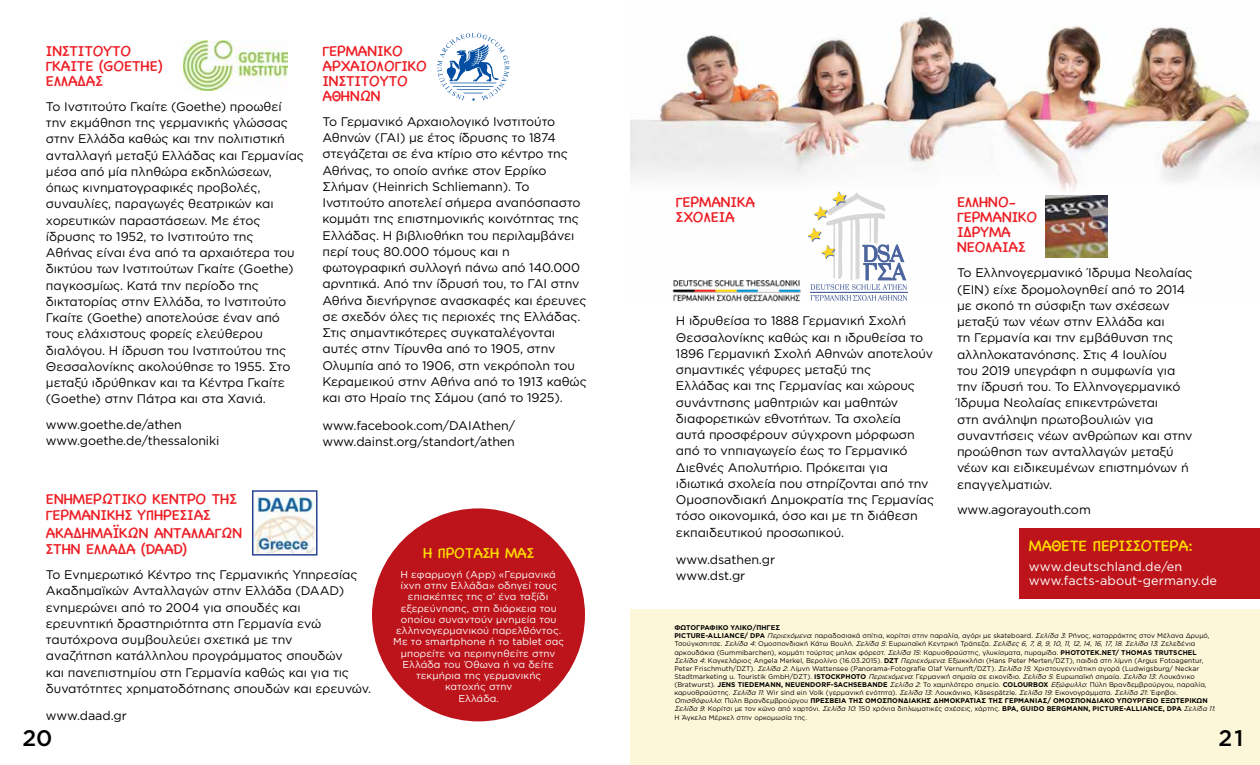
<style>
.page{position:relative;width:1260px;height:765px;background:#fff}
.page>*{position:absolute;margin:0;border:0;box-sizing:border-box;transform-origin:0 0}
.t1{font:500 22.5px "Gotham Greek";color:#000}
.t2{font:15.75px "Chalkboard SE";letter-spacing:-.01em;color:#fd0}
.t3{font:15px/15px "Chalkboard SE";letter-spacing:-.01em;color:#ed1d24}
.t4{font:15px "Chalkboard SE";letter-spacing:-.01em;color:#fd0}
.t5{font:12.62px/14.2px "Gotham Greek";letter-spacing:.01em;color:#fff}
.t6{font:12.5px/16.2px "Gotham Greek";letter-spacing:-.005em;color:#000}
.t7{font:10px/11.2px "Gotham Greek";letter-spacing:.01em;color:#fff;text-align:center}
.t8{font:6.88px/8.1px "Gotham Greek";letter-spacing:.01em;color:#000}
.s1{font-weight:700}
.s2{font-style:italic}
</style>
<div class="page">
<img style="left:630px;top:16px;width:630px;height:276px">
<div style="left:630px;top:609px;width:630px;height:156px;background:#fdf7d9"></div>
<img style="left:183px;top:41px;width:105px;height:49px">
<img style="left:254px;top:492px;width:62px;height:62px">
<div style="left:252px;top:490px;width:66px;height:66px;border:1px solid #25408f"></div>
<svg style="left:437px;top:33px;width:72px;height:68px"></svg>
<img style="left:669px;top:270px;width:137px;height:32px">
<svg style="left:807px;top:191px;width:100px;height:110px"></svg>
<hr style="left:810px;top:292px;width:98px;height:1px;background:#4b649d">
<img style="left:1046px;top:195px;width:62px;height:63px">
<div style="left:372px;top:508px;width:213px;height:213px;background:#bc141a;border-radius:50%"></div>
<div style="left:1019px;top:528px;width:241px;height:70px;background:#bc141a"></div>
<p class="t3" style="left:46px;top:42px;width:118px">ΙΝΣΤΙΤΟΎΤΟ<br>ΓΚΑΊΤΕ (GOETHE)<br>ΕΛΛΆΔΑΣ</p>
<p class="t6" style="left:46px;top:98px;width:260px">Το Ι νστιτούτο Γκαίτε (Goethe) προωθεί την εκμάθηση της γερμανικής γλώσσας στην Ελλάδα καθώς και την πολιτιστική ανταλλαγή μεταξύ Ελλάδας και Γερμανίας μέσα από μία πληθώρα εκδηλώσεων, όπως κινηματογραφικές προβολές, συναυλίες, παραγωγές θεατρικών και χορευτικών παραστάσεων. Με έτος ίδρυσης το 1952, το Ινστιτούτο της<br>Αθήνας είναι ένα από τα αρχαιότερα του δικτύου των Ι νστιτούτων Γκαίτε (Goethe) παγκοσμίως. Κατά την περίοδο της δικτατορίας στην Ελλάδα, το Ι νστιτούτο Γκαίτε (Goethe) αποτελούσε έναν από τους ελάχιστους φορείς ελεύθερου διαλόγου. Η ίδρυση του Ινστιτούτου της Θεσσαλονίκης ακολούθησε το 1955. Στο μεταξύ ιδρύθηκαν και τα Κέντρα Γκαίτε (Goethe) στην Πάτρα και στα Χανιά.</p>
<p class="t6" style="left:46px;top:416px;width:175px">www.goethe.de/athen www.goethe.de/thessaloniki</p>
<p class="t3" style="left:322px;top:42px;width:106px">ΓΕΡΜΑΝΙΚΌ<br>ΑΡΧΑΙΟΛΟΓΙΚΌ<br>ΙΝΣΤΙΤΟΎΤΟ<br>ΑΘΗΝΏΝ</p>
<p class="t6" style="left:322px;top:113px;width:266px">Το Γερμανικό Αρχαιολογικό Ι νστιτούτο Αθηνών (ΓΑΙ ) με έτος ίδρυσης το 1874 στεγάζεται σε ένα κτίριο στο κέντρο της Αθήνας, το οποίο ανήκε στον Ερρίκο Σλήμαν (Heinrich Schliemann). Το Ινστιτούτο αποτελεί σήμερα αναπόσπαστο κομμάτι της επιστημονικής κοινότητας της Ελλάδας. Η βιβλιοθήκη του περιλαμβάνει περί τους 80.000 τόμους και η φωτογραφική συλλογή πάνω από 140.000 αρνητικά. Από την ίδρυσή του, το ΓΑΙ στην Αθήνα διενήργησε ανασκαφές και έρευνες σε σχεδόν όλες τις περιοχές της Ελλάδας.<br>Στις σημαντικότερες συγκαταλέγονται αυτές στην Τίρυνθα από το 1905, στην Ολυμπία από το 1906, στη νεκρόπολη του Κεραμεικού στην Αθήνα από το 1913 καθώς και στο Ηραίο της Σάμου (από το 1925).</p>
<p class="t6" style="left:322px;top:417px;width:194px">www.facebook.com/DAIAthen/ www.dainst.org/standort/athen</p>
<p class="t3" style="left:46px;top:490px;width:198px;line-height:16.6px">ΕΝΗΜΕΡΩΤΙΚΌ ΚΈΝΤΡΟ ΤΗΣ<br>ΓΕΡΜΑΝΙΚΉΣ ΥΠΗΡΕΣΊΑΣ<br>ΑΚΑΔΗΜΑΪΚΏΝ ΑΝΤΑΛΛΑΓΏN<br>ΣΤΗΝ ΕΛΛΆΔΑ (DAAD)</p>
<p class="t6" style="left:46px;top:566px;width:327px">To Ενημερωτικό Κέντρο της Γερμανικής Υπηρεσίας Ακαδημαϊκών Ανταλλαγών στην Ελλάδα (DAAD) ενημερώνει από το 2004 για σπουδές και ερευνητική δραστηριότητα στη Γερμανία ενώ ταυτόχρονα συμβουλεύει σχετικά με την<br>αναζήτηση κατάλληλου προγράμματος σπουδών<br>και πανεπιστημίου στη Γερμανία καθώς και για τις δυνατότητες χρηματοδότησης σπουδών και ερευνών.</p>
<p class="t6" style="left:46px;top:708px;width:82px">www.daad.gr</p>
<p class="t4" style="left:423px;top:539px;width:113px">Η ΠΡΌΤΑΣΉ ΜΑΣ</p>
<p class="t7" style="left:393px;top:568px;width:173px">Η εφαρμογή (Αpp) «Γερμανικά ίχνη στην Ελλάδα» οδηγεί τους επισκέπτες της σ’ ένα ταξίδι εξερεύνησης, στη διάρκεια του οποίου συναντούν μνημεία του ελληνογερμανικού παρελθόντος.<br>Με το smartphone ή το tablet σας μπορείτε να περιηγηθείτε στην<br>Ελλάδα του Όθωνα ή να δείτε τεκμήρια της γερμανικής<br>κατοχής στην<br>Ελλάδα.</p>
<p class="t3" style="left:676px;top:194px;width:80px">ΓΕΡΜΑΝΙΚΆ<br>ΣΧΟΛΕΊΑ</p>
<p class="t3" style="left:957px;top:194px;width:82px">ΕΛΛΗΝΟ-<br>ΓΕΡΜΑΝΙΚΌ<br>ΊΔΡΥΜΑ<br>ΝΕΟΛΑΊΑΣ</p>
<p class="t6" style="left:957px;top:265px;width:237px">Το Ελληνογερμανικό Ίδρυμα Νεολαίας (ΕΙ Ν) είχε δρομολογηθεί από το 2014 με σκοπό τη σύσφιξη των σχέσεων μεταξύ των νέων στην Ελλάδα και<br>τη Γερμανία και την εμβάθυνση της αλληλοκατανόησης. Στις 4 Ι ουλίου<br>του 2019 υπεγράφη η συμφωνία για την ίδρυσή του. Το Ελληνογερμανικό<br>Ίδρυμα Νεολαίας επικεντρώνεται<br>στη ανάληψη πρωτοβουλιών για συναντήσεις νέων ανθρώπων και στην προώθηση των ανταλλαγών μεταξύ νέων και ειδικευμένων επιστημόνων ή επαγγελματιών.</p>
<p class="t6" style="left:957px;top:501px;width:135px">www.agorayouth.com</p>
<p class="t6" style="left:676px;top:313px;width:260px">Η ιδρυθείσα το 1888 Γερμανική Σχολή Θεσσαλονίκης καθώς και η ιδρυθείσα το 1896 Γερμανική Σχολή Αθηνών αποτελούν σημαντικές γέφυρες μεταξύ της<br>Ελλάδας και της Γερμανίας και χώρους συνάντησης μαθητριών και μαθητών διαφορετικών εθνοτήτων. Τα σχολεία<br>αυτά προσφέρουν σύγχρονη μόρφωση από το νηπιαγωγείο έως το Γερμανικό Διεθνές Απολυτήριο. Πρόκειται για ιδιωτικά σχολεία που στηρίζονται από την Ομοσπονδιακή Δημοκρατία της Γερμανίας τόσο οικονομικά, όσο και με τη διάθεση εκπαιδευτικού προσωπικού.</p>
<p class="t6" style="left:676px;top:551px;width:101px">www.dsathen.gr www.dst.gr</p>
<p class="t2" style="left:1029px;top:532px;width:166px">ΜΆΘΕΤΕ ΠΕΡΙΣΣΌΤΕΡΑ:</p>
<p class="t5" style="left:1029px;top:559px;width:190px">www.deutschland.de/en www.facts-about-germany.de</p>
<p class="t8" style="left:674px;top:624px;width:543px"><span class="s1">ΦΩΤΟΓΡΑΦΙΚΟ ΥΛΙΚΟ/ΠΗΓΕΣ<br>PICTURE-ALLIANCΕ/ DPA</span> <span class="s2">Περιεχόμενα</span>: παραδοσιακά σπίτια, κορίτσι στην παραλία, αγόρι με skateboard. <span class="s2">Σελίδα 3</span>: Ρήνος, καταρράκτης στον Μέλανα Δρυμό, Τσούγκσπιτσε. <span class="s2">Σελίδα 4</span>: Ομοσπονδιακή Κάτω Βουλή. <span class="s2">Σελίδα 5</span>: Ευρωπαϊκή Κεντρική Τράπεζα. <span class="s2">Σελίδες 6,7,8,9,10,11,12,14,16,17,18.Σελίδα 13</span>: Ζελεδένια αρκουδάκια (Gummibarchen), κομμάτι τούρτας μπλακ φόρεστ. <span class="s2">Σελίδα 15</span>: Καρυοθραύστης, γλυκίσματα, πυραμίδα. <span class="s1">PHOTOTEK.NET/ THOMAS TRUTSCHEL </span><span class="s2">Σελίδα 4</span>: Καγκελάριος Angela Merkel, Βερολίνο (16.03.2015). <span class="s1">DZT</span> <span class="s2">Περιεχόμενα</span>: Εξωκκλήσι (Hans Peter Merten/DZT), παιδιά στη λίμνη (Argus Fotoagentur, Peter Frischmuth/DZT). <span class="s2">Σελίδα 2</span>: Λίμνη Wattensee (Panorama-Fotografie Olaf Vernunft/DZT). <span class="s2">Σελίδα 15</span>: Χριστουγεννιάτικη αγορά (Ludwigsburg/ Neckar Stadtmarketing u. Touristik GmbH/DZT). <span class="s1">ISTOCKPHOTO</span> <span class="s2">Περιεχόμενα</span>: Γερμανική σημαία σε εικονίδιο. <span class="s2">Σελίδα 5</span>: Ευρωπαϊκή σημαία. <span class="s2">Σελίδα 13</span>: Λουκάνικο (Bratwurst). <span class="s1">JENS TIEDEMANN, NEUENDORF-SACHSEBANDE</span> <span class="s2">Σελίδα 2</span>: Το χαμηλότερο σημείο. <span class="s1">COLOURBOX</span> <span class="s2">Εξώφυλλο</span>: Πύλη Βρανδεμβρούργου, παραλία, καρυοθραύστης. <span class="s2">Σελίδα 11</span>: Wir sind ein Volk (γερμανική ενότητα). <span class="s2">Σελίδα 13</span>: Λουκάνικο, Käsespätzle. <span class="s2">Σελίδα 19</span>: Εικονογράμματα. <span class="s2">Σελίδα 21</span>: Έφηβοι.<br><span class="s2">Οπισθόφυλλο</span>: Πύλη Βρανδεμβρούργου <span class="s1">ΠΡΕΣΒΕΙΑ ΤΗΣ ΟΜΟΣΠΟΝΔΙΑΚΗΣ ΔΗΜΟΚΡΑΤΙΑΣ ΤΗΣ ΓΕΡΜΑΝΙΑΣ/ ΟΜΟΣΠΟΝΔΙΑΚΟ ΥΠΟΥΡΓΕΙΟ ΕΞΩΤΕΡΙΚΩΝ </span><span class="s2">Σελίδα 9</span>: Κορίτσι με τον κώνο από χαρτόνι. <span class="s2">Σελίδα 10</span>: 150 χρόνια διπλωματικές σχέσεις, χάρτης. <span class="s1">BPA, GUIDO BERGMANN, PICTURE-ALLIANCE, DPA</span> <span class="s2">Σελίδα 11</span>:<br>Η Άγκελα Μέρκελ στην ορκομωσία της.</p>
<h1 class="t1" style="left:22px;top:725px;width:32px">20</h1>
<h1 class="t1" style="left:1219px;top:725px;width:26px">21</h1>
</div>
